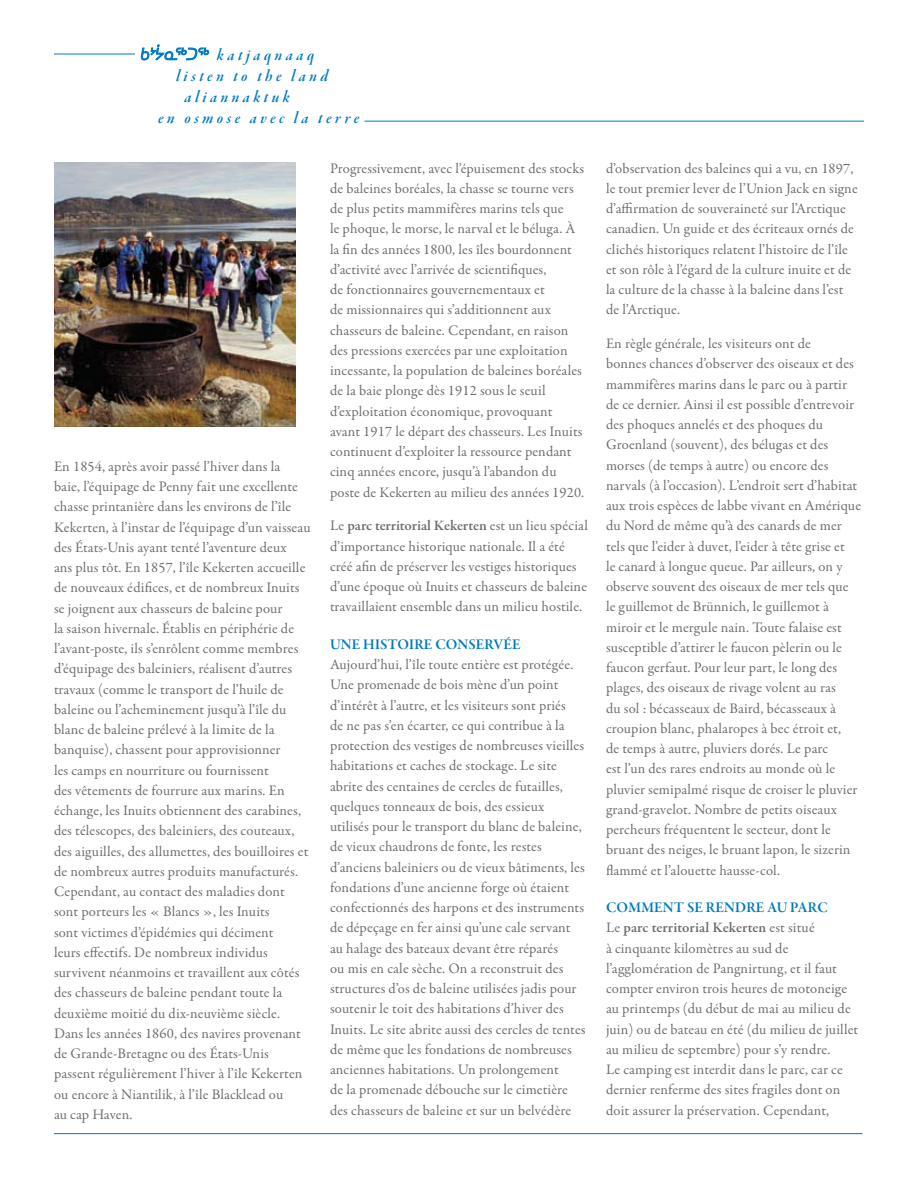
<style>
.page{position:relative;width:918px;height:1188px;background:#fff}
.page>*{position:absolute;margin:0;border:0;box-sizing:border-box;transform-origin:0 0}
.t1{font:17.55px "Garamond Premr Pro Smbd It Disp";letter-spacing:.2em;color:#007ac0}
.t2{font:15px "Garamond Premr Pro Smbd Subh";letter-spacing:.01em;color:#007ac0}
.t3{font:14.7px/20.2px "Garamond Premr Pro";letter-spacing:.01em;color:#6d6f71}
.s1{font-family:"Pigiarniq";font-style:italic;font-size:15.45px}
.s2{font-weight:600}
</style>
<div class="page">
<img style="left:54px;top:162px;width:242px;height:264px">
<svg style="left:141px;top:45px;width:68px;height:15px"></svg>
<hr style="left:54px;top:1133px;width:808px;height:1px;background:#007ac0">
<hr style="left:364px;top:121px;width:500px;height:1px;background:#007ac0">
<hr style="left:54px;top:54px;width:81px;height:1px;background:#007ac0">
<p class="t1" style="left:139px;top:45px;width:176px"><span class="s1">ᑲᔾᔮᓇᖅᑐᖅ</span> katjaqnaaq</p>
<p class="t1" style="left:176px;top:67px;width:153px">listen to the land</p>
<p class="t1" style="left:185px;top:88px;width:107px">aliannaktuk</p>
<p class="t1" style="left:158px;top:109px;width:203px">en osmose avec la terre</p>
<p class="t3" style="left:54px;top:457px;width:258px">En 1854, après avoir passé l’hiver dans la<br>baie, l’équipage de Penny fait une excellente chasse printanière dans les environs de l’île Kekerten, à l’instar de l’équipage d’un vaisseau des États‑Unis ayant tenté l’aventure deux<br>ans plus tôt. En 1857, l’île Kekerten accueille de nouveaux édifices, et de nombreux Inuits se joignent aux chasseurs de baleine pour<br>la saison hivernale. Établis en périphérie de l’avant‑poste, ils s’enrôlent comme membres d’équipage des baleiniers, réalisent d’autres travaux (comme le transport de l’huile de baleine ou l’acheminement jusqu’à l’île du blanc de baleine prélevé à la limite de la banquise), chassent pour approvisionner<br>les camps en nourriture ou fournissent<br>des vêtements de fourrure aux marins. En échange, les Inuits obtiennent des carabines, des télescopes, des baleiniers, des couteaux, des aiguilles, des allumettes, des bouilloires et de nombreux autres produits manufacturés.<br>Cependant, au contact des maladies dont sont porteurs les « Blancs », les Inuits<br>sont victimes d’épidémies qui déciment<br>leurs effectifs. De nombreux individus survivent néanmoins et travaillent aux côtés des chasseurs de baleine pendant toute la deuxième moitié du dix‑neuvième siècle.<br>Dans les années 1860, des navires provenant de Grande‑Bretagne ou des États‑Unis passent régulièrement l’hiver à l’île Kekerten ou encore à Niantilik, à l’île Blacklead ou<br>au cap Haven.</p>
<p class="t3" style="left:330px;top:158px;width:256px">Progressivement, avec l’épuisement des stocks de baleines boréales, la chasse se tourne vers de plus petits mammifères marins tels que<br>le phoque, le morse, le narval et le béluga. À la fin des années 1800, les îles bourdonnent d’activité avec l’arrivée de scientifiques,<br>de fonctionnaires gouvernementaux et<br>de missionnaires qui s’additionnent aux chasseurs de baleine. Cependant, en raison des pressions exercées par une exploitation incessante, la population de baleines boréales de la baie plonge dès 1912 sous le seuil d’exploitation économique, provoquant avant 1917 le départ des chasseurs. Les Inuits continuent d’exploiter la ressource pendant cinq années encore, jusqu’à l’abandon du poste de Kekerten au milieu des années 1920.</p>
<p class="t3" style="left:330px;top:516px;width:259px">Le <span class="s2">parc territorial Kekerten</span> est un lieu spécial d’importance historique nationale. Il a été créé afin de préserver les vestiges historiques d’une époque où Inuits et chasseurs de baleine travaillaient ensemble dans un milieu hostile.</p>
<p class="t2" style="left:330px;top:635px;width:192px">UNE HISTOIRE CONSERVÉE</p>
<p class="t3" style="left:330px;top:655px;width:257px">Aujourd’hui, l’île toute entière est protégée.<br>Une promenade de bois mène d’un point d’intérêt à l’autre, et les visiteurs sont priés<br>de ne pas s’en écarter, ce qui contribue à la protection des vestiges de nombreuses vieilles habitations et caches de stockage. Le site abrite des centaines de cercles de futailles, quelques tonneaux de bois, des essieux utilisés pour le transport du blanc de baleine, de vieux chaudrons de fonte, les restes d’anciens baleiniers ou de vieux bâtiments, les fondations d’une ancienne forge où étaient confectionnés des harpons et des instruments de dépeçage en fer ainsi qu’une cale servant au halage des bateaux devant être réparés<br>ou mis en cale sèche. On a reconstruit des structures d’os de baleine utilisées jadis pour soutenir le toit des habitations d’hiver des Inuits. Le site abrite aussi des cercles de tentes de même que les fondations de nombreuses anciennes habitations. Un prolongement<br>de la promenade débouche sur le cimetière des chasseurs de baleine et sur un belvédère</p>
<p class="t3" style="left:606px;top:158px;width:253px">d’observation des baleines qui a vu, en 1897, le tout premier lever de l’Union Jack en signe d’affirmation de souveraineté sur l’Arctique canadien. Un guide et des écriteaux ornés de clichés historiques relatent l’histoire de l’île et son rôle à l’égard de la culture inuite et de la culture de la chasse à la baleine dans l’est de l’Arctique.</p>
<p class="t3" style="left:606px;top:334px;width:257px">En règle générale, les visiteurs ont de<br>bonnes chances d’observer des oiseaux et des mammifères marins dans le parc ou à partir de ce dernier. Ainsi il est possible d’entrevoir des phoques annelés et des phoques du Groenland (souvent), des bélugas et des morses (de temps à autre) ou encore des narvals (à l’occasion). L’endroit sert d’habitat aux trois espèces de labbe vivant en Amérique du Nord de même qu’à des canards de mer tels que l’eider à duvet, l’eider à tête grise et<br>le canard à longue queue. Par ailleurs, on y observe souvent des oiseaux de mer tels que le guillemot de Brünnich, le guillemot à miroir et le mergule nain. Toute falaise est susceptible d’attirer le faucon pèlerin ou le faucon gerfaut. Pour leur part, le long des plages, des oiseaux de rivage volent au ras<br>du sol : bécasseaux de Baird, bécasseaux à croupion blanc, phalaropes à bec étroit et,<br>de temps à autre, pluviers dorés. Le parc<br>est l’un des rares endroits au monde où le pluvier semipalmé risque de croiser le pluvier grand‑gravelot. Nombre de petits oiseaux percheurs fréquentent le secteur, dont le bruant des neiges, le bruant lapon, le sizerin flammé et l’alouette hausse‑col.</p>
<p class="t2" style="left:606px;top:899px;width:223px">COMMENT SE RENDRE AU PARC</p>
<p class="t3" style="left:606px;top:918px;width:254px">Le <span class="s2">parc territorial Kekerten</span> est situé<br>à cinquante kilomètres au sud de l’agglomération de Pangnirtung, et il faut compter environ trois heures de motoneige au printemps (du début de mai au milieu de juin) ou de bateau en été (du milieu de juillet au milieu de septembre) pour s’y rendre.<br>Le camping est interdit dans le parc, car ce dernier renferme des sites fragiles dont on doit assurer la préservation. Cependant,</p>
</div>
